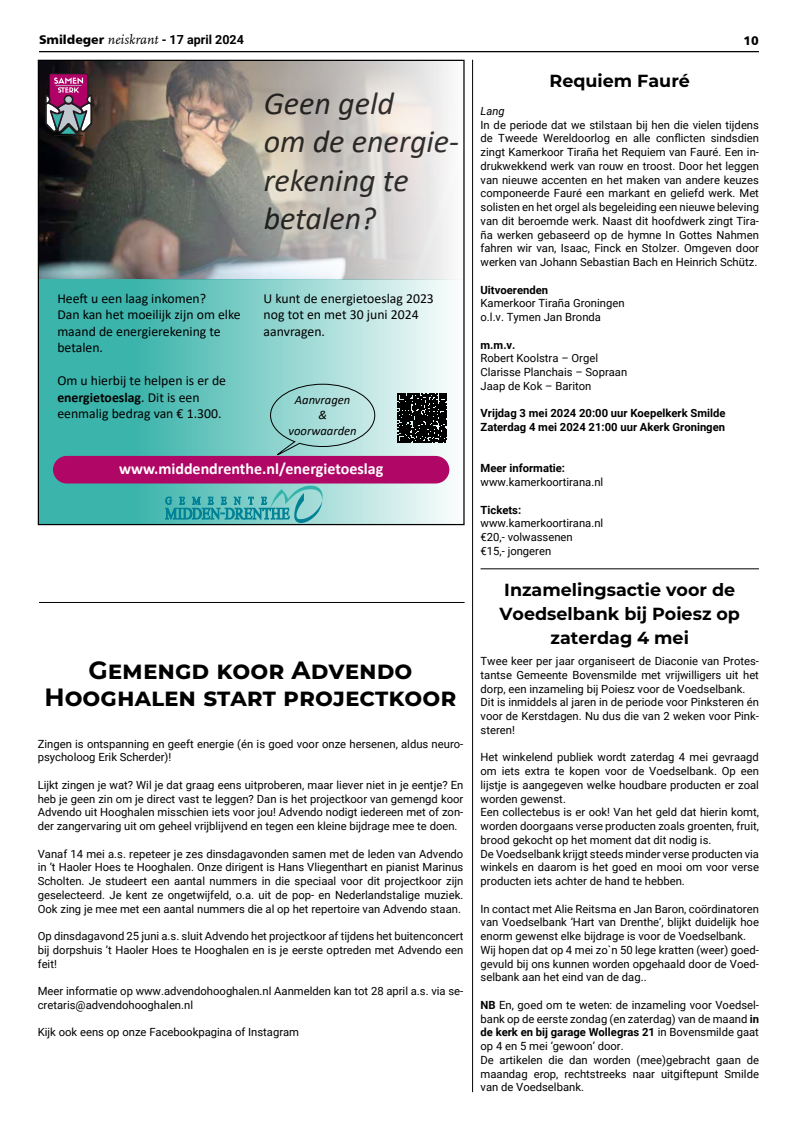
<style>
.page{position:relative;width:798px;height:1127px;background:#fff}
.page>*{position:absolute;margin:0;border:0;box-sizing:border-box;transform-origin:0 0}
.t1{font:italic 32px/38.5px "Calibri";color:#000}
.t2{font:700 25px/27.5px "Montserrat";color:#000;text-align:center}
.t3{font:700 17.5px/23.8px "Montserrat";color:#000;text-align:center}
.t4{font:700 16px "Calibri";color:#fff}
.t5{font:13.75px/16.5px "Calibri";color:#000}
.t6{font:italic 12.62px/15.1px "Calibri";color:#000;text-align:center}
.t7{font:700 12.5px "Roboto";color:#000}
.t8{font:12.5px "Humanist 777 BT Black B";color:#000}
.t9{font:11.25px/13.8px "Roboto";color:#000}
.t10{font:700 11.25px/13.8px "Roboto";color:#000}
.t11{font:italic 11.25px "Roboto";color:#000}
.s1{font-family:"Humanist 777 BT Black B";font-weight:400}
.s2{font-family:"Scala Pro";font-weight:400;font-style:italic;font-size:13.75px}
.s3{font-weight:700}
</style>
<div class="page">
<hr style="left:39px;top:51px;width:719px;height:1px;background:#000">
<img style="left:40px;top:62px;width:409px;height:217px">
<svg style="left:40px;top:279px;width:418px;height:244px;background:#7dccc6"></svg>
<div style="left:53px;top:456px;width:396px;height:27px;background:#b00766;border-radius:14px"></div>
<svg style="left:265px;top:383px;width:110px;height:73px;background:#a1d4d1"></svg>
<svg style="left:165px;top:486px;width:157px;height:37px;background:#5cbab9"></svg>
<div style="left:50px;top:74px;width:38px;height:50px;background:#b00266;border-radius:2px"></div>
<div style="left:49px;top:73px;width:39px;height:51px;border:1px solid #1a1d1d;border-radius:2px"></div>
<svg style="left:45px;top:77px;width:47px;height:59px"></svg>
<svg style="left:398px;top:394px;width:48px;height:48px;background:#1b1e1d"></svg>
<hr style="left:480px;top:568px;width:278px;height:1px;background:#000">
<hr style="left:472px;top:60px;width:1px;height:1032px;background:#000">
<hr style="left:39px;top:602px;width:425px;height:1px;background:#000">
<p class="t7" style="left:39px;top:31px;width:206px"><span class="s1">Smildeger</span> <span class="s2">neiskrant</span> - 17 april 2024</p>
<p class="t8" style="left:743px;top:33px;width:17px">10</p>
<h1 class="t1" style="left:263px;top:82px;width:197px">Geen geld<br>om de energie&shy;rekening te betalen?</h1>
<p class="t5" style="left:57px;top:290px;width:185px">Heeft u een laag inkomen?<br>Dan kan het moeilijk zijn om elke maand de energierekening te betalen.</p>
<p class="t5" style="left:57px;top:372px;width:170px">Om u hierbij te helpen is er de <span class="s3">energietoeslag</span>. Dit is een eenmalig bedrag van € 1.300.</p>
<p class="t5" style="left:263px;top:290px;width:172px">U kunt de energietoeslag 2023 nog tot en met 30 juni 2024 aanvragen.</p>
<p class="t6" style="left:288px;top:392px;width:70px">Aanvragen<br>&amp; voorwaarden</p>
<h3 class="t4" style="left:119px;top:457px;width:266px">www.middendrenthe.nl/energietoeslag</h3>
<h2 class="t2" style="left:44px;top:655px;width:413px">Gemengd koor Advendo<br>Hooghalen start projectkoor</h2>
<p class="t9" style="left:38px;top:736px;width:427px">Zingen is ontspanning en geeft energie (én is goed voor onze hersenen, aldus neuro&shy;psycholoog Erik Scherder)!</p>
<p class="t9" style="left:38px;top:777px;width:427px;text-align:justify">Lijkt zingen je wat? Wil je dat graag eens uitproberen, maar liever niet in je eentje? En heb je geen zin om je direct vast te leggen? Dan is het projectkoor van gemengd koor Advendo uit Hooghalen misschien iets voor jou! Advendo nodigt iedereen met of zon&shy;der zangervaring uit om geheel vrijblijvend en tegen een kleine bijdrage mee te doen.</p>
<p class="t9" style="left:38px;top:846px;width:427px;text-align:justify">Vanaf 14 mei a.s. repeteer je zes dinsdagavonden samen met de leden van Advendo in ’t Haoler Hoes te Hooghalen. Onze dirigent is Hans Vliegenthart en pianist Marinus Scholten. Je studeert een aantal nummers in die speciaal voor dit projectkoor zijn geselecteerd. Je kent ze ongetwijfeld, o.a. uit de pop- en Nederlandstalige muziek.<br>Ook zing je mee met een aantal nummers die al op het repertoire van Advendo staan.</p>
<p class="t9" style="left:38px;top:929px;width:427px;text-align:justify">Op dinsdagavond 25 juni a.s. sluit Advendo het projectkoor af tijdens het buitenconcert bij dorpshuis ’t Haoler Hoes te Hooghalen en is je eerste optreden met Advendo een feit!</p>
<p class="t9" style="left:38px;top:984px;width:427px">Meer informatie op www.advendohooghalen.nl Aanmelden kan tot 28 april a.s. via se&shy;cretaris@advendohooghalen.nl</p>
<p class="t9" style="left:38px;top:1025px;width:263px">Kijk ook eens op onze Facebookpagina of Instagram</p>
<h3 class="t3" style="left:549px;top:68px;width:142px">Requiem Fauré</h3>
<p class="t11" style="left:480px;top:103px;width:26px">Lang</p>
<p class="t9" style="left:480px;top:117px;width:280px;text-align:justify">In de periode dat we stilstaan bij hen die vielen tijdens de Tweede Wereldoorlog en alle conflicten sindsdien zingt Kamerkoor Tiraña het Requiem van Fauré. Een in&shy;drukwekkend werk van rouw en troost. Door het leggen van nieuwe accenten en het maken van andere keuzes componeerde Fauré een markant en geliefd werk. Met solisten en het orgel als begeleiding een nieuwe beleving van dit beroemde werk. Naast dit hoofdwerk zingt Tira&shy;ña werken gebaseerd op de hymne In Gottes Nahmen fahren wir van, Isaac, Finck en Stolzer. Omgeven door werken van Johann Sebastian Bach en Heinrich Schütz.</p>
<p class="t10" style="left:480px;top:282px;width:69px">Uitvoerenden</p>
<p class="t9" style="left:480px;top:296px;width:145px">Kamerkoor Tiraña Groningen o.l.v. Tymen Jan Bronda</p>
<p class="t10" style="left:480px;top:337px;width:36px">m.m.v.</p>
<p class="t9" style="left:480px;top:351px;width:148px">Robert Koolstra – Orgel<br>Clarisse Planchais – Sopraan<br>Jaap de Kok – Bariton</p>
<p class="t10" style="left:480px;top:406px;width:246px">Vrijdag 3 mei 2024 20:00 uur Koepelkerk Smilde<br>Zaterdag 4 mei 2024 21:00 uur Akerk Groningen</p>
<p class="t10" style="left:480px;top:461px;width:86px">Meer informatie:</p>
<p class="t9" style="left:480px;top:475px;width:124px">www.kamerkoortirana.nl</p>
<p class="t10" style="left:480px;top:502px;width:42px">Tickets:</p>
<p class="t9" style="left:480px;top:516px;width:124px">www.kamerkoortirana.nl €20,- volwassenen<br>€15,- jongeren</p>
<h3 class="t3" style="left:499px;top:577px;width:242px">Inzamelingsactie voor de<br>Voedselbank bij Poiesz op zaterdag 4 mei</h3>
<p class="t9" style="left:480px;top:654px;width:280px">Twee keer per jaar organiseert de Diaconie van Protes&shy;tantse Gemeente Bovensmilde met vrijwilligers uit het dorp, een inzameling bij Poiesz voor de Voedselbank.<br>Dit is inmiddels al jaren in de periode voor Pinksteren én voor de Kerstdagen. Nu dus die van 2 weken voor Pink&shy;steren!</p>
<p class="t9" style="left:480px;top:750px;width:280px">Het winkelend publiek wordt zaterdag 4 mei gevraagd om iets extra te kopen voor de Voedselbank. Op een lijstje is aangegeven welke houdbare producten er zoal worden gewenst.<br>Een collectebus is er ook! Van het geld dat hierin komt, worden doorgaans verse producten zoals groenten, fruit, brood gekocht op het moment dat dit nodig is.<br>De Voedselbank krijgt steeds minder verse producten via winkels en daarom is het goed en mooi om voor verse producten iets achter de hand te hebben.</p>
<p class="t9" style="left:480px;top:901px;width:280px">In contact met Alie Reitsma en Jan Baron, coördinatoren van Voedselbank ‘Hart van Drenthe’, blijkt duidelijk hoe enorm gewenst elke bijdrage is voor de Voedselbank.<br>Wij hopen dat op 4 mei zo`n 50 lege kratten (weer) goed&shy;gevuld bij ons kunnen worden opgehaald door de Voed&shy;selbank aan het eind van de dag..</p>
<p class="t9" style="left:480px;top:997px;width:280px"><span class="s3">NB</span> En, goed om te weten: de inzameling voor Voedsel&shy;bank op de eerste zondag (en zaterdag) van de maand <span class="s3">in de kerk en bij garage Wollegras 21</span> in Bovensmilde gaat op 4 en 5 mei ‘gewoon’ door.<br>De artikelen die dan worden (mee)gebracht gaan de maandag erop, rechtstreeks naar uitgiftepunt Smilde van de Voedselbank.</p>
</div>
